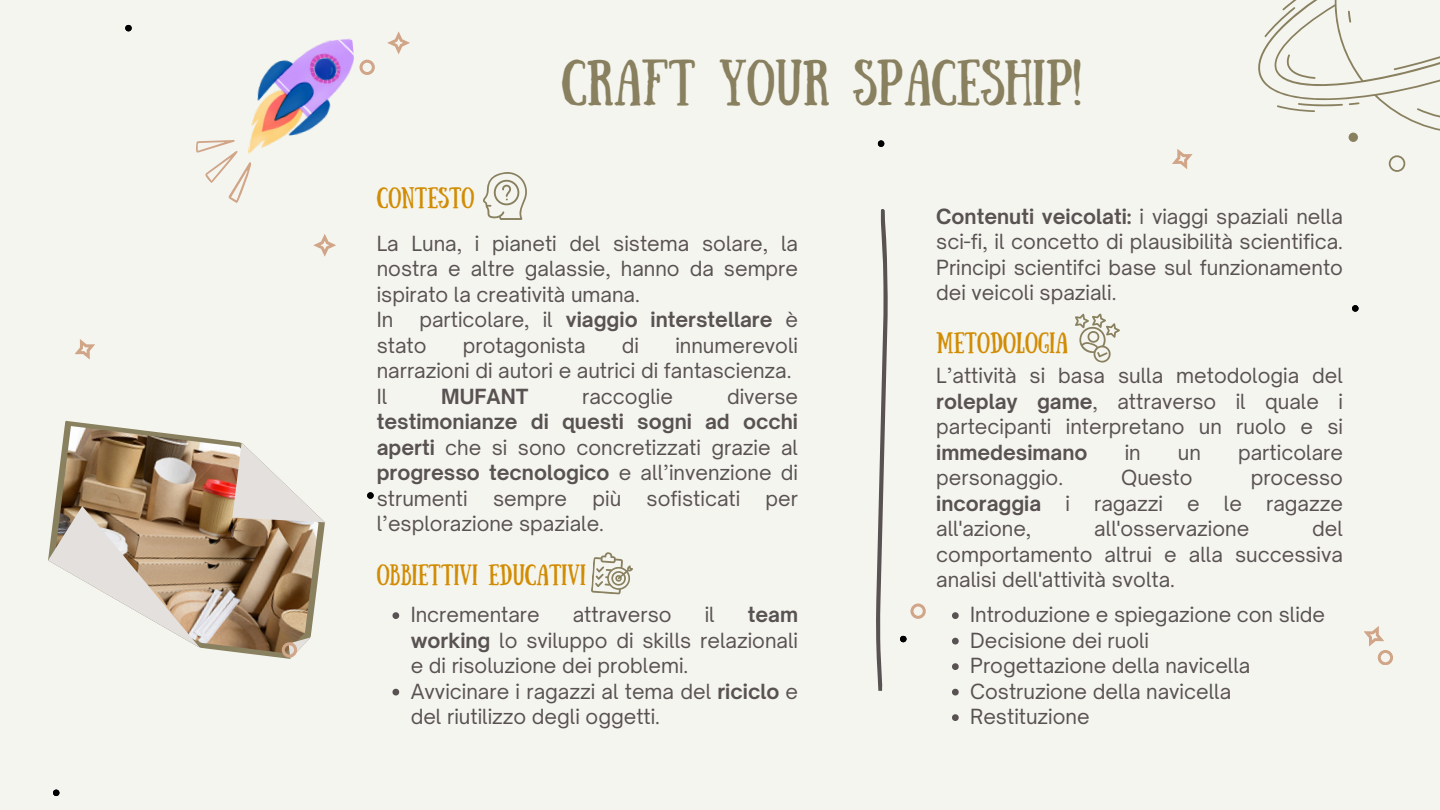
<style>
.page{position:relative;width:1440px;height:810px;background:#f5f5ef}
.page>*{position:absolute;margin:0;border:0;box-sizing:border-box;transform-origin:0 0}
.t1{font:46px "Sunday";color:#88805f}
.t2{font:21px "Sunday";color:#d18c03}
.t3{font:20px/25.5px "Open Sauce One";color:#595252;text-align:justify}
.t4{font:700 20px "Open Sauce One";color:#595252}
.s1{font-weight:700}
</style>
<div class="page">
<svg style="left:1258px;top:0;width:182px;height:172px"></svg>
<svg style="left:196px;top:140px;width:55px;height:63px"></svg>
<img style="left:238px;top:38px;width:116px;height:116px">
<svg style="left:62px;top:421px;width:180px;height:22px"></svg>
<svg style="left:48px;top:443px;width:277px;height:216px"></svg>
<svg style="left:1075px;top:313px;width:45px;height:50px"></svg>
<svg style="left:483px;top:172px;width:44px;height:48px"></svg>
<svg style="left:392px;top:612px;width:7px;height:7px"></svg>
<svg style="left:392px;top:689px;width:7px;height:7px"></svg>
<svg style="left:952px;top:612px;width:7px;height:7px"></svg>
<svg style="left:952px;top:638px;width:7px;height:6px"></svg>
<svg style="left:952px;top:663px;width:7px;height:7px"></svg>
<svg style="left:952px;top:689px;width:7px;height:7px"></svg>
<svg style="left:952px;top:714px;width:7px;height:7px"></svg>
<svg style="left:591px;top:552px;width:42px;height:43px"></svg>
<svg style="left:359px;top:60px;width:15px;height:15px"></svg>
<svg style="left:282px;top:642px;width:15px;height:15px"></svg>
<svg style="left:367px;top:492px;width:7px;height:7px"></svg>
<svg style="left:878px;top:140px;width:6px;height:7px"></svg>
<svg style="left:125px;top:25px;width:7px;height:6px"></svg>
<svg style="left:53px;top:790px;width:6px;height:6px"></svg>
<svg style="left:1352px;top:305px;width:7px;height:7px"></svg>
<svg style="left:876px;top:209px;width:49px;height:482px"></svg>
<svg style="left:75px;top:339px;width:20px;height:21px"></svg>
<svg style="left:1172px;top:149px;width:21px;height:20px"></svg>
<svg style="left:313px;top:234px;width:23px;height:23px"></svg>
<svg style="left:387px;top:31px;width:23px;height:23px"></svg>
<svg style="left:1364px;top:626px;width:29px;height:39px"></svg>
<p class="t1" style="left:561px;top:51px;width:521px">CRAFT YOUR SPACESHIP!</p>
<p class="t2" style="left:377px;top:183px;width:99px">CONTESTO</p>
<p class="t3" style="left:377px;top:230px;width:423px">La Luna, i pianeti del sistema solare, la nostra e altre galassie, hanno da sempre ispirato la creatività umana.</p>
<h1 class="t3" style="left:377px;top:307px;width:18px">In</h1>
<h1 class="t3" style="left:377px;top:307px;width:423px;text-indent:43px">particolare, il <span class="s1">viaggio interstellare</span> è stato</h1>
<h1 class="t3" style="left:377px;top:332px;width:423px;text-indent:299px">innumerevoli narrazioni di autori e autrici di fantascienza.</h1>
<p class="t3" style="left:377px;top:383px;width:12px">Il</p>
<p class="t4" style="left:441px;top:384px;width:89px">MUFANT</p>
<p class="t3" style="left:582px;top:383px;width:92px">raccoglie</p>
<h1 class="t3" style="left:463px;top:332px;width:124px">protagonista</h1>
<h1 class="t3" style="left:622px;top:332px;width:19px">di</h1>
<p class="t3" style="left:377px;top:383px;width:423px;text-indent:350px">diverse <span class="s1">testimonianze di questi sogni ad occhi aperti</span> che si sono concretizzati grazie al <span class="s1">progresso tecnologico</span> e all’invenzione di strumenti</p>
<p class="t3" style="left:493px;top:485px;width:76px">sempre</p>
<p class="t3" style="left:593px;top:485px;width:30px">più</p>
<p class="t3" style="left:647px;top:485px;width:95px">sofisticati</p>
<p class="t3" style="left:766px;top:485px;width:34px">per</p>
<p class="t3" style="left:377px;top:511px;width:229px">l’esplorazione spaziale.</p>
<p class="t2" style="left:377px;top:560px;width:211px">OBBIETTIVI EDUCATIVI</p>
<p class="t3" style="left:411px;top:602px;width:131px">Incrementare</p>
<p class="t3" style="left:573px;top:602px;width:100px">attraverso</p>
<p class="t3" style="left:705px;top:602px;width:12px">il</p>
<p class="t3" style="left:411px;top:602px;width:389px;text-indent:337px"><span class="s1">team working</span> lo sviluppo di skills relazionali e di risoluzione dei problemi.</p>
<p class="t3" style="left:411px;top:678px;width:389px">Avvicinare i ragazzi al tema del <span class="s1">riciclo</span> e del riutilizzo degli oggetti.</p>
<h2 class="t3" style="left:936px;top:203px;width:408px"><span class="s1">Contenuti veicolati:</span> i viaggi spaziali nella sci-fi, il concetto di plausibilità scientifica.<br>Principi scientifci base sul funzionamento dei veicoli spaziali.</h2>
<p class="t2" style="left:936px;top:328px;width:133px">METOdOLOGIA</p>
<h2 class="t3" style="left:936px;top:363px;width:408px">L’attività si basa sulla metodologia del <span class="s1">roleplay game</span>, attraverso il quale i partecipanti interpretano un ruolo e si <span class="s1">immedesimano</span></h2>
<h2 class="t3" style="left:1125px;top:439px;width:18px">in</h2>
<h2 class="t3" style="left:1178px;top:439px;width:25px">un</h2>
<h2 class="t3" style="left:1238px;top:439px;width:106px">particolare</h2>
<h2 class="t3" style="left:936px;top:465px;width:128px">personaggio.</h2>
<h2 class="t3" style="left:1121px;top:465px;width:73px">Questo</h2>
<h2 class="t3" style="left:936px;top:465px;width:408px;text-indent:314px">processo <span class="s1">incoraggia</span> i ragazzi e le ragazze all'azione,</h2>
<h2 class="t3" style="left:1094px;top:516px;width:156px">all'osservazione</h2>
<h2 class="t3" style="left:936px;top:516px;width:408px;text-indent:376px">del comportamento altrui e alla successiva analisi dell'attività svolta.</h2>
<p class="t3" style="left:970px;top:602px;width:357px">Introduzione e spiegazione con slide</p>
<p class="t3" style="left:970px;top:627px;width:180px">Decisione dei ruoli</p>
<p class="t3" style="left:970px;top:653px;width:282px">Progettazione della navicella</p>
<p class="t3" style="left:970px;top:678px;width:263px">Costruzione della navicella</p>
<p class="t3" style="left:970px;top:704px;width:121px">Restituzione</p>
</div>
